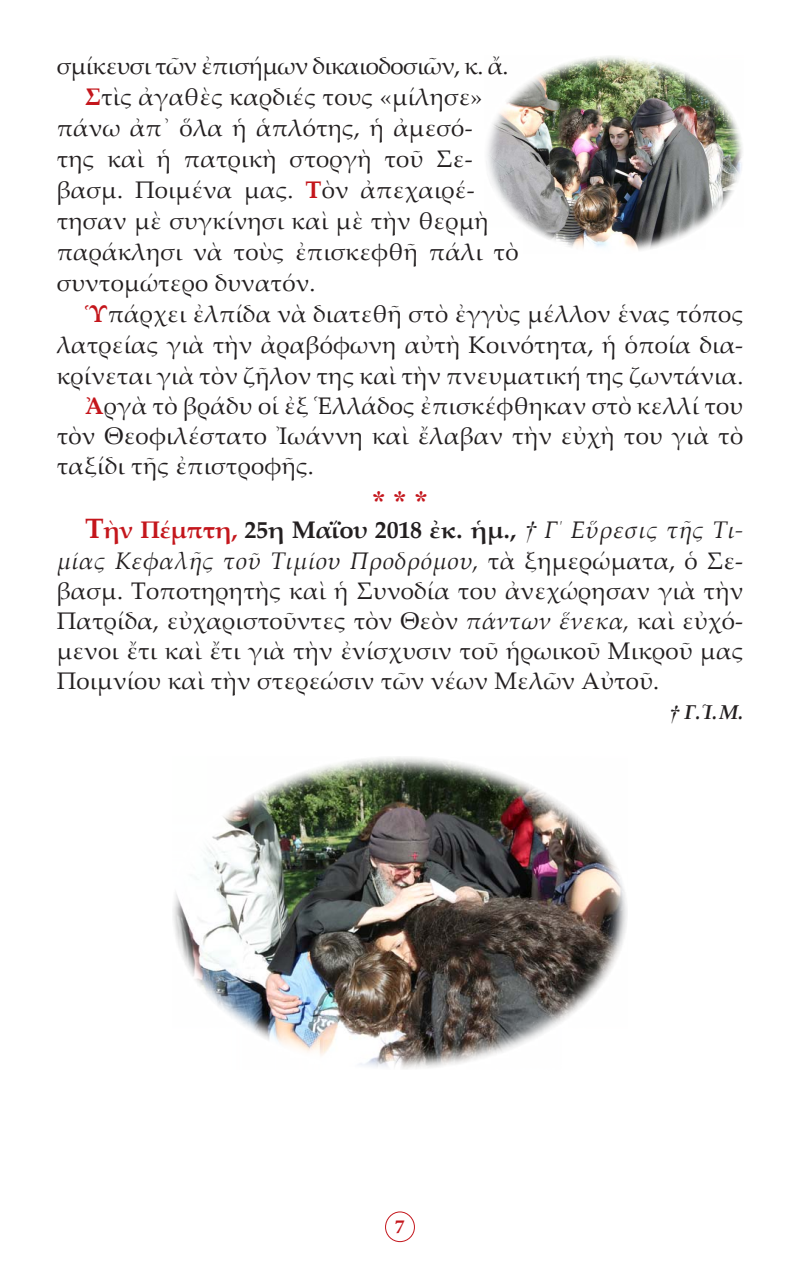
<style>
.page{position:relative;width:800px;height:1270px;background:#fff}
.page>*{position:absolute;margin:0;border:0;box-sizing:border-box;transform-origin:0 0}
.t1{font:28px "CTOS New Times Bold Test 1";color:#c4161c}
.t2{font:24px/31px "Palatino Linotype";letter-spacing:.01em;color:#231f20;text-align:justify}
.t3{font:24px "Palatino Linotype";letter-spacing:-.02em;color:#231f20}
.t4{font:italic 700 20px "Palatino Linotype";color:#231f20}
.t5{font:700 20px "Minion Pro";color:#c4161c}
.s1{font-weight:700;color:#c4161c}
.s2{font-weight:700;font-size:28px;color:#c4161c}
.s3{font-weight:700}
.s4{font-family:"CTOS New Times Italic Test 1"}
.s5{font-style:italic}
.s6{font-family:"CTOS New Times Bold Italic Test 1";font-weight:400;font-style:normal}
</style>
<div class="page">
<div style="left:385px;top:1212px;width:30px;height:30px;border:1px solid #c4161c;border-radius:50%"></div>
<img style="left:486px;top:56px;width:257px;height:195px">
<img style="left:173px;top:757px;width:454px;height:312px">
<p class="t3" style="left:57px;top:49px;width:453px">σμίκευσι τῶν ἐπισήμων δικαιοδοσιῶν, κ. ἄ.</p>
<p class="t2" style="left:57px;top:81px;width:463px;text-align:left;text-indent:28px"><span class="s1">Σ</span>τὶς ἀγαθὲς καρδιές τους «μίλησε» πάνω ἀπ᾿ ὅλα ἡ ἁπλότης, ἡ ἀμεσό-<br>της καὶ ἡ πατρικὴ στοργὴ τοῦ Σε&shy;βασμ. Ποιμένα μας. <span class="s1">Τ</span>ὸν ἀπεχαιρέ&shy;τησαν μὲ συγκίνησι καὶ μὲ τὴν θερμὴ παράκλησι νὰ τοὺς ἐπισκεφθῆ πάλι τὸ συντομώτερο δυνατόν.</p>
<p class="t2" style="left:57px;top:298px;width:688px;text-indent:28px"><span class="s1">Ὑ</span>πάρχει ἐλπίδα νὰ διατεθῆ στὸ ἐγγὺς μέλλον ἑνας τόπος λατρείας γιὰ τὴν ἀραβόφωνη αὐτὴ Κοινότητα, ἡ ὁποία δια&shy;κρίνεται γιὰ τὸν ζῆλον της καὶ τὴν πνευματική της ζωντάνια.</p>
<p class="t2" style="left:57px;top:390px;width:688px;line-height:30px;text-indent:28px"><span class="s1">Ἀ</span>ργὰ τὸ βράδυ οἱ ἐξ Ἑλλάδος ἐπισκέφθηκαν στὸ κελλί του τὸν Θεοφιλέστατο Ἰωάννη καὶ ἔλαβαν τὴν εὐχὴ του γιὰ τὸ ταξίδι τῆς ἐπιστροφῆς.</p>
<p class="t1" style="left:372px;top:485px;width:57px">* * *</p>
<p class="t2" style="left:57px;top:514px;width:688px;line-height:30.2px;text-indent:28px"><span class="s2">Τ</span><span class="s1">ὴν Πέμπτη,</span> <span class="s3">25η Μαΐου 2018 ἐκ. ἡμ.,</span> <span class="s4">†</span> <span class="s5">Γ΄ Εὕρεσις τῆς Τι&shy;μίας Κεφαλῆς τοῦ Τιμίου Προδρόμου,</span> τὰ ξημερώματα, ὁ Σε&shy;βασμ. Τοποτηρητὴς καὶ ἡ Συνοδία του ἀνεχώρησαν γιὰ τὴν Πατρίδα, εὐχαριστοῦντες τὸν Θεὸν <span class="s5">πάντων ἕνεκα,</span> καὶ εὐχό&shy;μενοι ἔτι καὶ ἔτι γιὰ τὴν ἐνίσχυσιν τοῦ ἡρωικοῦ Μικροῦ μας Ποιμνίου καὶ τὴν στερεώσιν τῶν νέων Μελῶν Αὐτοῦ.</p>
<p class="t4" style="left:670px;top:698px;width:75px"><span class="s6">†</span> Γ.Ἱ.Μ.</p>
<p class="t5" style="left:395px;top:1213px;width:11px">7</p>
</div>
